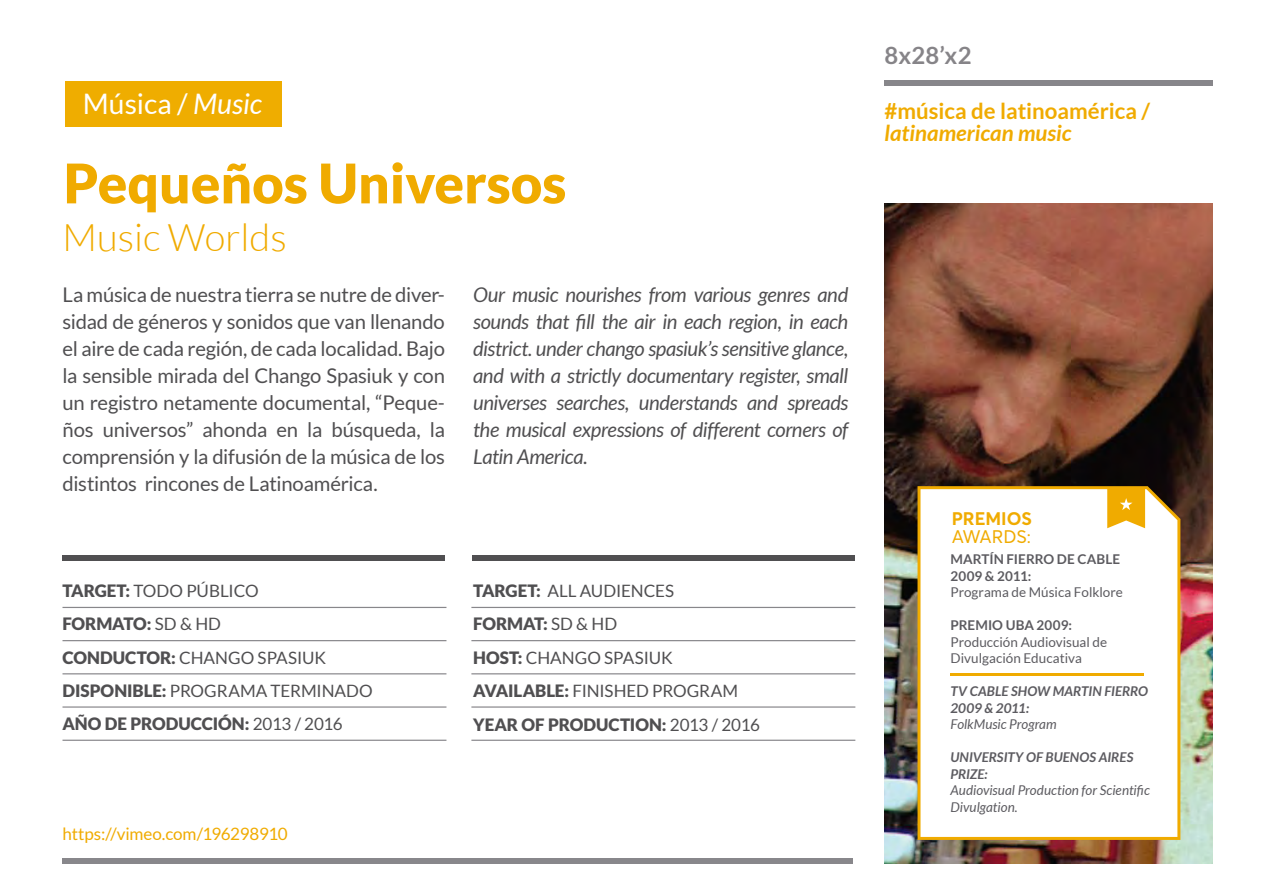
<style>
.page{position:relative;width:1263px;height:893px;background:#fff}
.page>*{position:absolute;margin:0;border:0;box-sizing:border-box;transform-origin:0 0}
.t1{font:900 54.6px "Lato";color:#f0ab00}
.t2{font:300 38.1px "Lato";color:#f0ab00}
.t3{font:28.35px "Lato";color:#fff}
.t4{font:700 23.85px "Lato";letter-spacing:.005em;color:#868488}
.t5{font:700 22.2px "Lato";color:#f0ab00}
.t6{font:italic 700 22.2px "Lato";color:#f0ab00}
.t7{font:20.25px/27px "Lato";letter-spacing:-.01em;color:#504f51;text-align:justify}
.t8{font:italic 20.25px/27px "Lato";letter-spacing:-.02em;color:#504f51;text-align:justify}
.t9{font:700 18px "Averta";color:#f0ab00}
.t10{font:18px "Averta Demo";letter-spacing:-.005em;color:#f0ab00}
.t11{font:17.1px/33.5px "Lato";color:#504f51}
.t12{font:17.1px "Lato";letter-spacing:-.01em;color:#f0ab00}
.t13{font:13.5px/16.5px "Lato";color:#5c5b60}
.t14{font:italic 700 13.5px/16.5px "Lato";color:#5c5b60}
.t15{font:italic 13.5px/16.5px "Lato";color:#5c5b60}
.t16{font:700 13.5px/16.5px "Lato";letter-spacing:.005em;color:#5c5b60}
.s1{font-style:italic}
.s2{font-weight:900}
</style>
<div class="page">
<div style="left:885px;top:81px;width:328px;height:5px;background:#87868a"></div>
<img style="left:885px;top:203px;width:328px;height:660px">
<div style="left:62px;top:858px;width:791px;height:5px;background:#88878b"></div>
<div style="left:62px;top:555px;width:383px;height:6px;background:#504f51"></div>
<div style="left:65px;top:81px;width:217px;height:45px;background:#efad00"></div>
<div style="left:472px;top:555px;width:383px;height:6px;background:#504f51"></div>
<hr style="left:62px;top:607px;width:384px;height:1px;background:#88878b">
<hr style="left:62px;top:640px;width:384px;height:1px;background:#88878b">
<hr style="left:62px;top:673px;width:384px;height:1px;background:#88878b">
<hr style="left:62px;top:706px;width:384px;height:2px;background:#88878b">
<hr style="left:62px;top:740px;width:384px;height:1px;background:#88878b">
<hr style="left:471px;top:607px;width:384px;height:1px;background:#88878b">
<hr style="left:471px;top:640px;width:384px;height:1px;background:#88878b">
<hr style="left:471px;top:673px;width:384px;height:1px;background:#88878b">
<hr style="left:471px;top:706px;width:384px;height:2px;background:#88878b">
<hr style="left:471px;top:740px;width:384px;height:1px;background:#88878b">
<svg style="left:917px;top:486px;width:263px;height:354px"></svg>
<hr style="left:950px;top:673px;width:194px;height:3px;background:#f0ab00">
<h3 class="t3" style="left:83px;top:88px;width:181px">Música / <span class="s1">Music</span></h3>
<h1 class="t1" style="left:64px;top:151px;width:504px">Pequeños Universos</h1>
<h2 class="t2" style="left:62px;top:217px;width:226px">Music Worlds</h2>
<p class="t7" style="left:62px;top:281px;width:384px">La música de nuestra tierra se nutre de diver&shy;sidad de géneros y sonidos que van llenando el aire de cada región, de cada localidad. Bajo la sensible mirada del Chango Spasiuk y con un registro netamente documental, “Peque&shy;ños universos” ahonda en la búsqueda, la comprensión y la difusión de la música de los distintos rincones de Latinoamérica.</p>
<p class="t8" style="left:473px;top:282px;width:377px">Our music nourishes from various genres and sounds that fill the air in each region, in each district. under chango spasiuk’s sensitive glance, and with a strictly documentary register, small universes searches, understands and spreads the musical expressions of different corners of Latin America.</p>
<p class="t11" style="left:62px;top:574px;width:312px"><span class="s2">TARGET:</span> TODO PÚBLICO<br><span class="s2">FORMATO:</span> SD &amp; HD<br><span class="s2">CONDUCTOR:</span> CHANGO SPASIUK<br><span class="s2">DISPONIBLE:</span> PROGRAMA TERMINADO<br><span class="s2">AÑO DE PRODUCCIÓN:</span> 2013 / 2016</p>
<p class="t12" style="left:62px;top:824px;width:227px">https://vimeo.com/196298910</p>
<p class="t11" style="left:473px;top:574px;width:288px"><span class="s2">TARGET:</span> ALL AUDIENCES<br><span class="s2">FORMAT:</span> SD &amp; HD<br><span class="s2">HOST:</span> CHANGO SPASIUK<br><span class="s2">AVAILABLE:</span> FINISHED PROGRAM<br><span class="s2">YEAR OF PRODUCTION:</span> 2013 / 2016</p>
<p class="t4" style="left:885px;top:42px;width:88px">8x28’x2</p>
<p class="t5" style="left:885px;top:98px;width:267px">#música de latinoamérica /</p>
<p class="t6" style="left:885px;top:120px;width:188px">latinamerican music</p>
<p class="t9" style="left:952px;top:507px;width:82px">PREMIOS</p>
<p class="t10" style="left:952px;top:525px;width:81px">AWARDS:</p>
<p class="t16" style="left:950px;top:551px;width:171px">MARTÍN FIERRO DE CABLE<br>2009 &amp; 2011:</p>
<p class="t13" style="left:950px;top:584px;width:174px">Programa de Música Folklore</p>
<p class="t16" style="left:950px;top:617px;width:123px">PREMIO UBA 2009:</p>
<p class="t13" style="left:950px;top:633px;width:158px">Producción Audiovisual de<br>Divulgación Educativa</p>
<p class="t14" style="left:950px;top:683px;width:199px">TV CABLE SHOW MARTIN FIERRO<br>2009 &amp; 2011:</p>
<p class="t15" style="left:950px;top:716px;width:108px">FolkMusic Program</p>
<p class="t14" style="left:950px;top:749px;width:184px">UNIVERSITY OF BUENOS AIRES<br>PRIZE:</p>
<p class="t15" style="left:950px;top:782px;width:201px">Audiovisual Production for Scientific<br>Divulgation.</p>
</div>
